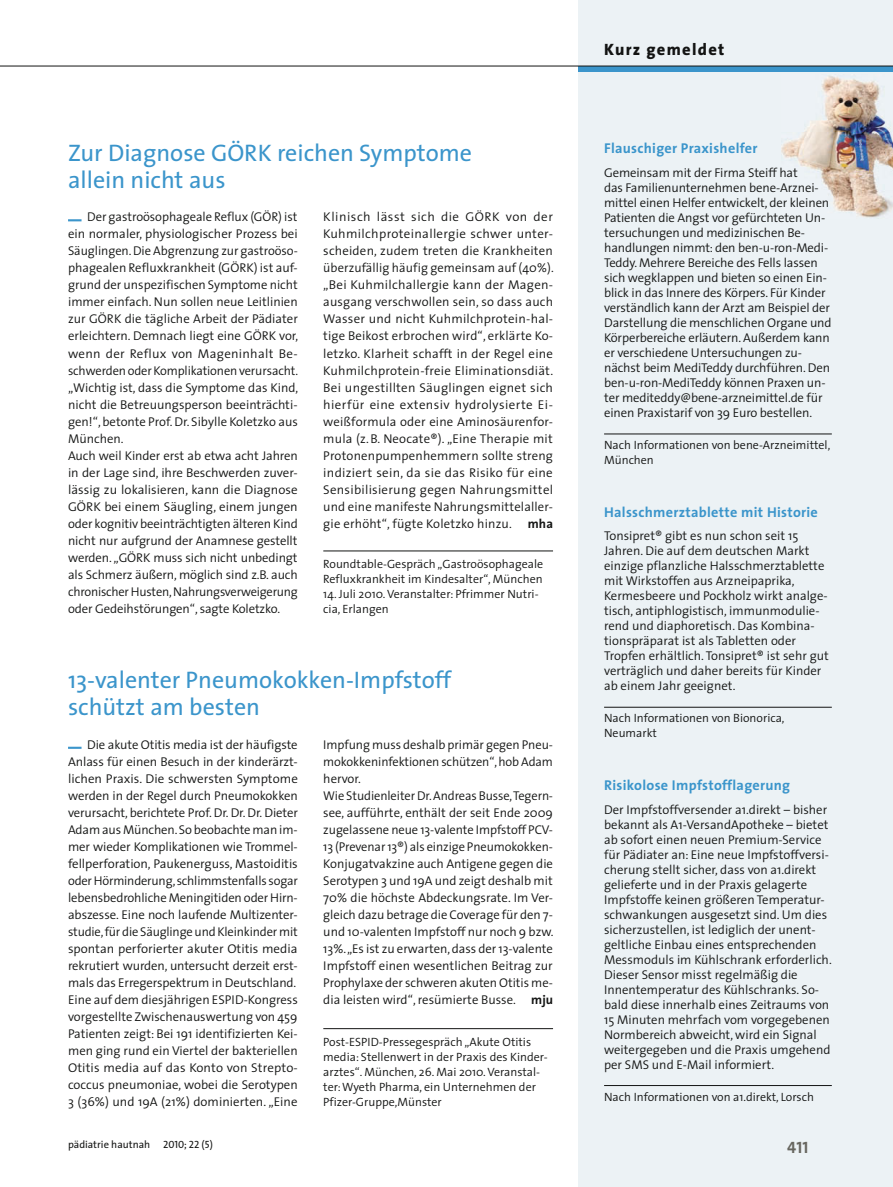
<style>
.page{position:relative;width:893px;height:1187px;background:#fff}
.page>*{position:absolute;margin:0;border:0;box-sizing:border-box;transform-origin:0 0}
.t1{font:24px/27px "The Sans";color:#3b95cb}
.t2{font:800 16.5px "The Sans";letter-spacing:.08em;color:#131413}
.t3{font:16.5px "The Sans Bold Caps";color:#67665f}
.t4{font:700 14.25px "The Sans";letter-spacing:.02em;color:#3b95cb}
.t5{font:300 12.75px/17px "The Sans";letter-spacing:-.005em;color:#131413}
.t6{font:300 12px/15px "The Sans";color:#131413}
.t7{font:10.5px "The Sans";color:#131413}
.s1{font-weight:700}
.s2{font-family:"The Sans Caps"}
</style>
<div class="page">
<div style="left:578px;top:0;width:314px;height:1186px;background:#ecf2f5"></div>
<div style="left:578px;top:66px;width:314px;height:5px;background:#3b95cb"></div>
<hr style="left:0;top:66px;width:892px;height:1px;background:#131413">
<img style="left:781px;top:75px;width:111px;height:143px">
<svg style="left:68px;top:219px;width:13px;height:2px"></svg>
<hr style="left:323px;top:550px;width:230px;height:1px;background:#131413">
<svg style="left:68px;top:746px;width:13px;height:3px"></svg>
<hr style="left:323px;top:1028px;width:230px;height:1px;background:#131413">
<hr style="left:604px;top:434px;width:227px;height:1px;background:#131413">
<hr style="left:604px;top:707px;width:227px;height:1px;background:#131413">
<hr style="left:604px;top:1085px;width:227px;height:1px;background:#131413">
<h1 class="t1" style="left:68px;top:141px;width:405px">Zur Diagnose GÖRK reichen Symptome allein nicht aus</h1>
<p class="t5" style="left:68px;top:210px;width:232px;text-indent:19px">Der gastroösophageale Reflux (GÖR) ist ein normaler, physiologischer Prozess bei Säuglingen. Die Abgrenzung zur gastroöso&shy;phagealen Refluxkrankheit (GÖRK) ist auf&shy;grund der unspezifischen Symptome nicht immer einfach. Nun sollen neue Leitlinien zur GÖRK die tägliche Arbeit der Pädiater erleichtern. Demnach liegt eine GÖRK vor, wenn der Reflux von Mageninhalt Be&shy;schwerden oder Komplikationen verursacht. „Wichtig ist, dass die Symptome das Kind, nicht die Betreuungsperson beeinträchti&shy;gen!“, betonte Prof. Dr. Sibylle Koletzko aus München.<br>Auch weil Kinder erst ab etwa acht Jahren in der Lage sind, ihre Beschwerden zuver&shy;lässig zu lokalisieren, kann die Diagnose GÖRK bei einem Säugling, einem jungen oder kognitiv beeinträchtigten älteren Kind nicht nur aufgrund der Anamnese gestellt werden. „GÖRK muss sich nicht unbedingt als Schmerz äußern, möglich sind z.B. auch chronischer Husten, Nahrungsverweigerung oder Gedeihstörungen“, sagte Koletzko.</p>
<p class="t5" style="left:323px;top:210px;width:232px;text-align:justify">Klinisch lässt sich die GÖRK von der Kuhmilchproteinallergie schwer unter&shy;scheiden, zudem treten die Krankheiten überzufällig häufig gemeinsam auf (40%). „Bei Kuhmilchallergie kann der Magen&shy;ausgang verschwollen sein, so dass auch Wasser und nicht Kuhmilchprotein-hal&shy;tige Beikost erbrochen wird“, erklärte Ko&shy;letzko. Klarheit schafft in der Regel eine Kuhmilchprotein-freie Eliminationsdiät.<br>Bei ungestillten Säuglingen eignet sich hierfür eine extensiv hydrolysierte Ei&shy;weißformula oder eine Aminosäurenfor&shy;mula (z. B. Neocate®). „Eine Therapie mit Protonenpumpenhemmern sollte streng indiziert sein, da sie das Risiko für eine Sensibilisierung gegen Nahrungsmittel und eine manifeste Nahrungsmittelaller&shy;gie erhöht“, fügte Koletzko hinzu. <span class="s1">mha</span></p>
<p class="t6" style="left:323px;top:558px;width:221px">Roundtable-Gespräch „Gastroösophageale<br>Refluxkrankheit im Kindesalter“, München</p>
<p class="t6" style="left:323px;top:588px;width:217px">14. Juli 2010. Veranstalter: Pfrimmer Nutri&shy;cia, Erlangen</p>
<h1 class="t1" style="left:68px;top:669px;width:384px">13-valenter Pneumokokken-Impfstoff schützt am besten</h1>
<p class="t5" style="left:68px;top:737px;width:231px;text-indent:19px">Die akute Otitis media ist der häufigste Anlass für einen Besuch in der kinderärzt&shy;lichen Praxis. Die schwersten Symptome werden in der Regel durch Pneumokokken verursacht, berichtete Prof. Dr. Dr. Dr. Dieter Adam aus München. So beobachte man im&shy;mer wieder Komplikationen wie Trommel&shy;fellperforation, Paukenerguss, Mastoiditis oder Hörminderung, schlimmstenfalls sogar lebensbedrohliche Meningitiden oder Hirn&shy;abszesse. Eine noch laufende Multizenter&shy;studie, für die Säuglinge und Kleinkinder mit spontan perforierter akuter Otitis media rekrutiert wurden, untersucht derzeit erst&shy;mals das Erregerspektrum in Deutschland.<br>Eine auf dem diesjährigen ESPID-Kongress vorgestellte Zwischenauswertung von 459<br>Patienten zeigt: Bei 191 identifizierten Kei&shy;men ging rund ein Viertel der bakteriellen Otitis media auf das Konto von Strepto&shy;coccus pneumoniae, wobei die Serotypen 3 (36%) und 19A (21%) dominierten. „Eine</p>
<p class="t5" style="left:323px;top:737px;width:232px">Impfung muss deshalb primär gegen Pneu&shy;mokokkeninfektionen schützen“, hob Adam hervor.<br>Wie Studienleiter Dr. Andreas Busse, Tegern&shy;see, aufführte, enthält der seit Ende 2009 zugelassene neue 13-valente Impfstoff PCV-13 (Prevenar 13®) als einzige Pneumokokken-Konjugatvakzine auch Antigene gegen die Serotypen 3 und 19A und zeigt deshalb mit 70% die höchste Abdeckungsrate. Im Ver&shy;gleich dazu betrage die Coverage für den 7- und 10-valenten Impfstoff nur noch 9 bzw.<br>13%. „Es ist zu erwarten, dass der 13-valente Impfstoff einen wesentlichen Beitrag zur Prophylaxe der schweren akuten Otitis me&shy;dia leisten wird“, resümierte Busse. <span class="s1">mju</span></p>
<p class="t6" style="left:323px;top:1035px;width:226px">Post-ESPID-Pressegespräch „Akute Otitis media: Stellenwert in der Praxis des Kinder&shy;arztes“. München, 26. Mai 2010. Veranstal&shy;ter: Wyeth Pharma, ein Unternehmen der Pfizer-Gruppe,Münster</p>
<p class="t2" style="left:604px;top:42px;width:122px">Kurz gemeldet</p>
<p class="t4" style="left:604px;top:142px;width:155px">Flauschiger Praxishelfer</p>
<p class="t5" style="left:604px;top:166px;width:229px;line-height:15px">Gemeinsam mit der Firma Steiff hat<br>das Familienunternehmen bene-Arznei&shy;mittel einen Helfer entwickelt, der kleinen Patienten die Angst vor gefürchteten Un&shy;tersuchungen und medizinischen Be&shy;handlungen nimmt: den ben-u-ron-Medi-Teddy. Mehrere Bereiche des Fells lassen sich wegklappen und bieten so einen Ein&shy;blick in das Innere des Körpers. Für Kinder verständlich kann der Arzt am Beispiel der Darstellung die menschlichen Organe und Körperbereiche erläutern. Außerdem kann er verschiedene Untersuchungen zu&shy;nächst beim MediTeddy durchführen. Den ben-u-ron-MediTeddy können Praxen un&shy;ter mediteddy@bene-arzneimittel.de für einen Praxistarif von 39 Euro bestellen.</p>
<p class="t6" style="left:604px;top:439px;width:228px">Nach Informationen von bene-Arzneimittel,<br>München</p>
<p class="t4" style="left:604px;top:505px;width:215px">Halsschmerztablette mit Historie</p>
<p class="t5" style="left:604px;top:529px;width:226px;line-height:15px">Tonsipret® gibt es nun schon seit 15<br>Jahren. Die auf dem deutschen Markt einzige pflanzliche Halsschmerztablette mit Wirkstoffen aus Arzneipaprika, Kermesbeere und Pockholz wirkt analge&shy;tisch, antiphlogistisch, immunmodulie&shy;rend und diaphoretisch. Das Kombina&shy;tionspräparat ist als Tabletten oder Tropfen erhältlich. Tonsipret® ist sehr gut verträglich und daher bereits für Kinder ab einem Jahr geeignet.</p>
<p class="t6" style="left:604px;top:712px;width:182px">Nach Informationen von Bionorica,<br>Neumarkt</p>
<p class="t4" style="left:604px;top:779px;width:187px">Risikolose Impfstofflagerung</p>
<p class="t5" style="left:604px;top:803px;width:229px;line-height:15px">Der Impfstoffversender a1.direkt – bisher bekannt als A1-VersandApotheke – bietet ab sofort einen neuen Premium-Service für Pädiater an: Eine neue Impfstoffversi&shy;cherung stellt sicher, dass von a1.direkt gelieferte und in der Praxis gelagerte Impfstoffe keinen größeren Temperatur&shy;schwankungen ausgesetzt sind. Um dies sicherzustellen, ist lediglich der unent&shy;geltliche Einbau eines entsprechenden Messmoduls im Kühlschrank erforderlich.<br>Dieser Sensor misst regelmäßig die Innentemperatur des Kühlschranks. So&shy;bald diese innerhalb eines Zeitraums von 15 Minuten mehrfach vom vorgegebenen Normbereich abweicht, wird ein Signal weitergegeben und die Praxis umgehend per SMS und E-Mail informiert.</p>
<p class="t6" style="left:604px;top:1090px;width:211px">Nach Informationen von a1.direkt, Lorsch</p>
<p class="t7" style="left:68px;top:1140px;width:146px">pädiatrie hautnah <span class="s2">2010; 22 (5)</span></p>
<p class="t3" style="left:787px;top:1136px;width:22px">411</p>
</div>
